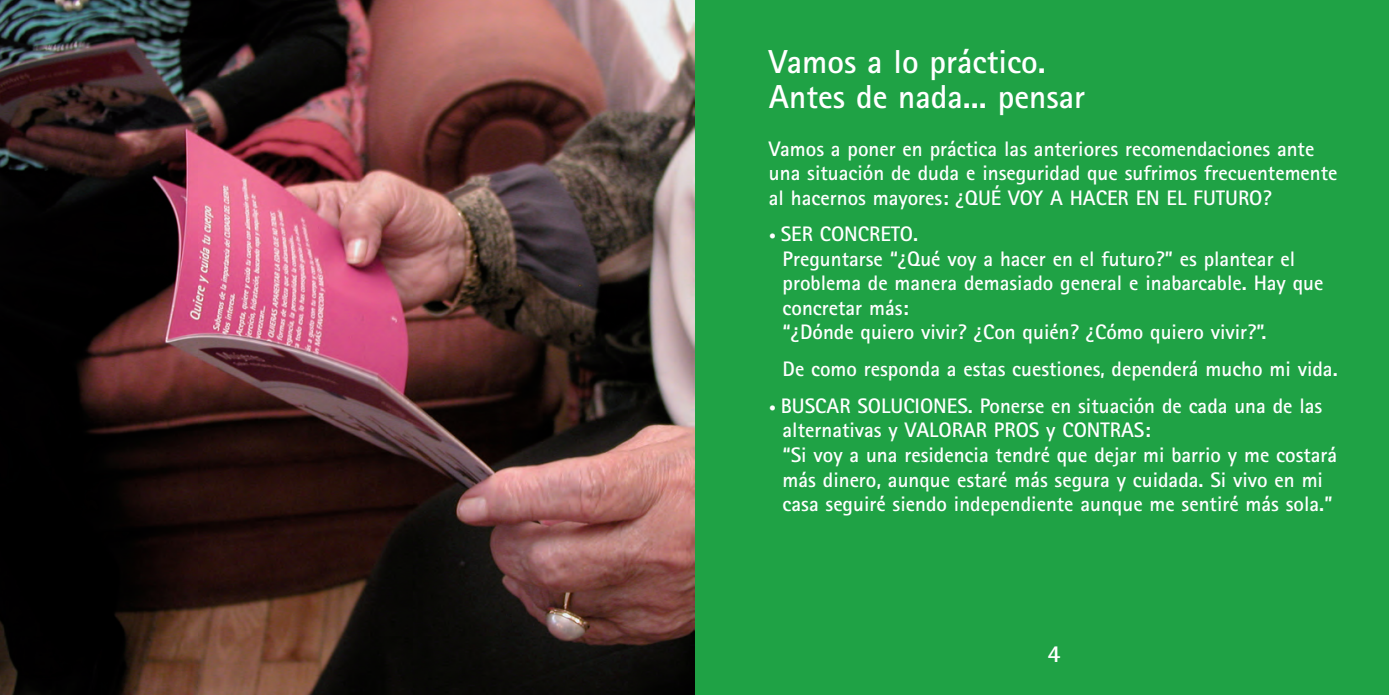
<style>
.page{position:relative;width:1389px;height:695px;background:#fff}
.page>*{position:absolute;margin:0;border:0;box-sizing:border-box;transform-origin:0 0}
.t1{font:700 33.25px/35px "Rotis Sans Serif";color:#fff}
.t2{font:700 24.5px "Rotis Sans Serif";color:#fff}
.t3{font:700 21px/24.5px "Rotis Sans Serif";color:#fff}
.s1{font-size:14px}
</style>
<div class="page">
<div style="left:682px;top:0;width:707px;height:694px;background:#1fa245"></div>
<img style="left:0;top:0;width:694px;height:694px">
<h1 class="t1" style="left:769px;top:47px;width:318px">Vamos a lo práctico.<br>Antes de nada... pensar</h1>
<p class="t3" style="left:769px;top:138px;width:570px">Vamos a poner en práctica las anteriores recomendaciones ante una situación de duda e inseguridad que sufrimos frecuentemente al hacernos mayores: ¿QUÉ VOY A HACER EN EL FUTURO?</p>
<p class="t3" style="left:783px;top:224px;width:542px;text-indent:-14px"><span class="s1">•</span> SER CONCRETO.<br>Preguntarse “¿Qué voy a hacer en el futuro?” es plantear el problema de manera demasiado general e inabarcable. Hay que concretar más:<br>“¿Dónde quiero vivir? ¿Con quién? ¿Cómo quiero vivir?”.</p>
<p class="t3" style="left:783px;top:359px;width:557px">De como responda a estas cuestiones, dependerá mucho mi vida.</p>
<p class="t3" style="left:783px;top:395px;width:556px;text-indent:-14px"><span class="s1">•</span> BUSCAR SOLUCIONES. Ponerse en situación de cada una de las alternativas y VALORAR PROS y CONTRAS:<br>“Si voy a una residencia tendré que dejar mi barrio y me costará más dinero, aunque estaré más segura y cuidada. Si vivo en mi casa seguiré siendo independiente aunque me sentiré más sola.”</p>
<p class="t2" style="left:1048px;top:645px;width:15px">4</p>
</div>
